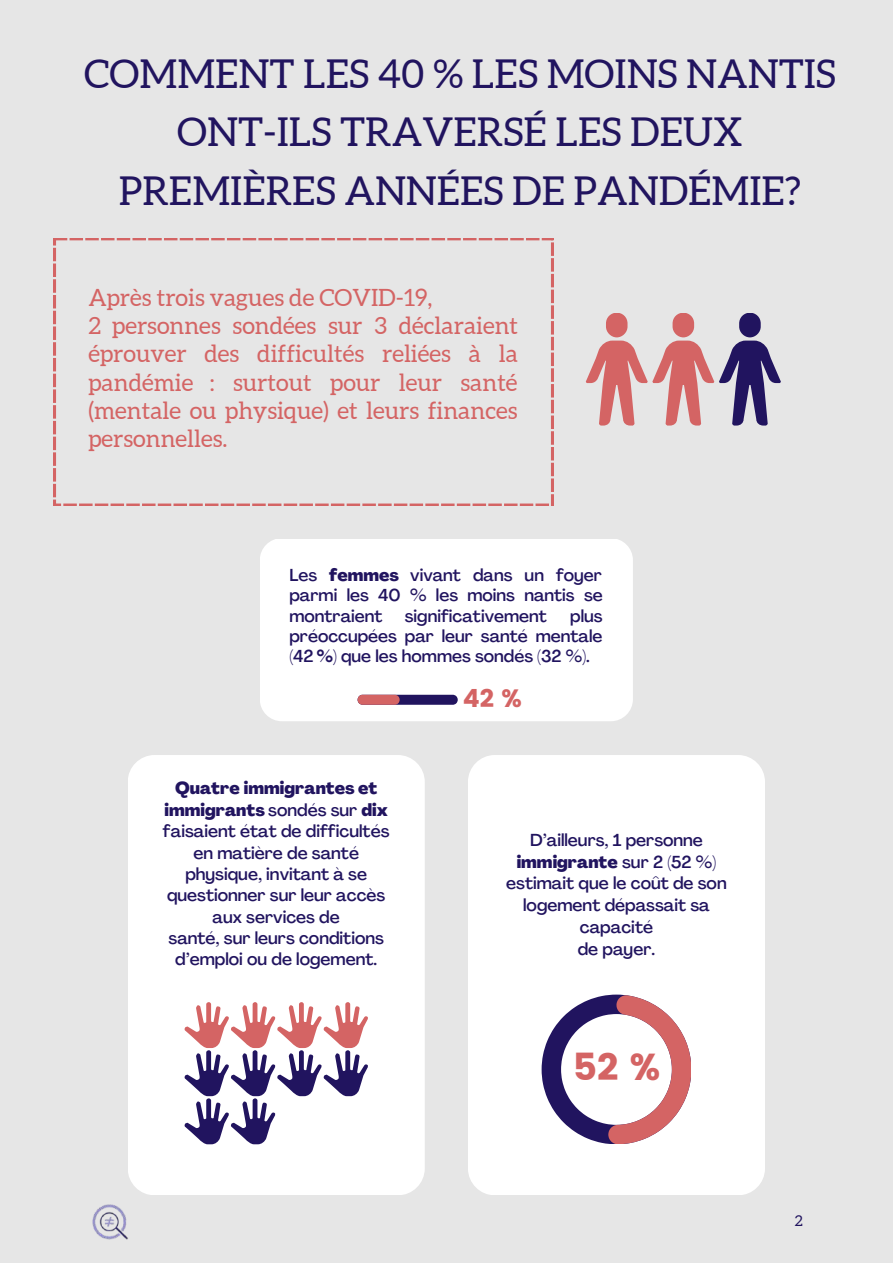
<style>
.page{position:relative;width:893px;height:1264px;background:#fff}
.page>*{position:absolute;margin:0;border:0;box-sizing:border-box;transform-origin:0 0}
.t1{font:39.75px/58.5px "Aleo";color:#21145f;text-align:center}
.t2{font:37.35px "Poppins";color:#d46464}
.t3{font:25.05px "Poppins";color:#d46464}
.t4{font:23.7px/28px "Aleo";color:#d46464}
.t5{font:500 17.1px/21.3px "Agrandir";color:#21145f;text-align:justify}
.t6{font:15px "Aleo";color:#21145f}
.s1{font-weight:800}
</style>
<div class="page">
<div style="left:0;top:0;width:892px;height:1262px;background:#e6e6e6"></div>
<svg style="left:585px;top:313px;width:196px;height:112px"></svg>
<div style="left:260px;top:539px;width:373px;height:182px;background:#fff;border-radius:22px"></div>
<svg style="left:357px;top:694px;width:100px;height:10px"></svg>
<div style="left:128px;top:755px;width:296px;height:439px;background:#fff;border-radius:27px"></div>
<svg style="left:184px;top:1002px;width:184px;height:119px"></svg>
<div style="left:468px;top:755px;width:296px;height:439px;background:#fff;border-radius:27px"></div>
<svg style="left:541px;top:994px;width:150px;height:150px"></svg>
<svg style="left:54px;top:238px;width:499px;height:268px"></svg>
<img style="left:92px;top:1204px;width:36px;height:36px">
<h1 class="t1" style="left:84px;top:44px;width:753px">COMMENT LES 40 % LES MOINS NANTIS<br>ONT-ILS TRAVERSÉ LES DEUX<br>PREMIÈRES ANNÉES DE PANDÉMIE?</h1>
<h3 class="t4" style="left:88px;top:284px;width:431px">Après trois vagues de COVID-19,<br>2 personnes sondées sur 3 déclaraient éprouver des difficultés reliées à la pandémie : surtout pour leur santé (mentale ou physique) et leurs finances personnelles.</h3>
<p class="t5" style="left:289px;top:566px;width:315px;line-height:20.2px">Les <span class="s1">femmes</span> vivant dans un foyer parmi les 40 % les moins nantis se montraient</p>
<p class="t5" style="left:405px;top:606px;width:143px">significativement</p>
<p class="t5" style="left:289px;top:607px;width:314px;line-height:20.2px;text-indent:281px">plus préoccupées par leur santé mentale (42 <span class="s1">%</span>) que les hommes sondés (32 %).</p>
<p class="t5" style="left:163px;top:779px;width:228px;text-align:center"><span class="s1">Quatre immigrantes et immigrants</span> sondés sur <span class="s1">dix </span>faisaient état de difficultés en matière de santé physique, invitant à se questionner sur leur accès aux services de<br>santé, sur leurs conditions d’emploi ou de logement.</p>
<h3 class="t3" style="left:462px;top:683px;width:61px">42 %</h3>
<p class="t5" style="left:506px;top:830px;width:222px;line-height:21.8px;text-align:center">D’ailleurs, 1 personne <span class="s1">immigrante</span> sur 2 (52 %) estimait que le coût de son logement dépassait sa capacité<br>de payer.</p>
<h2 class="t2" style="left:572px;top:1045px;width:89px">52 %</h2>
<p class="t6" style="left:794px;top:1212px;width:9px">2</p>
</div>
